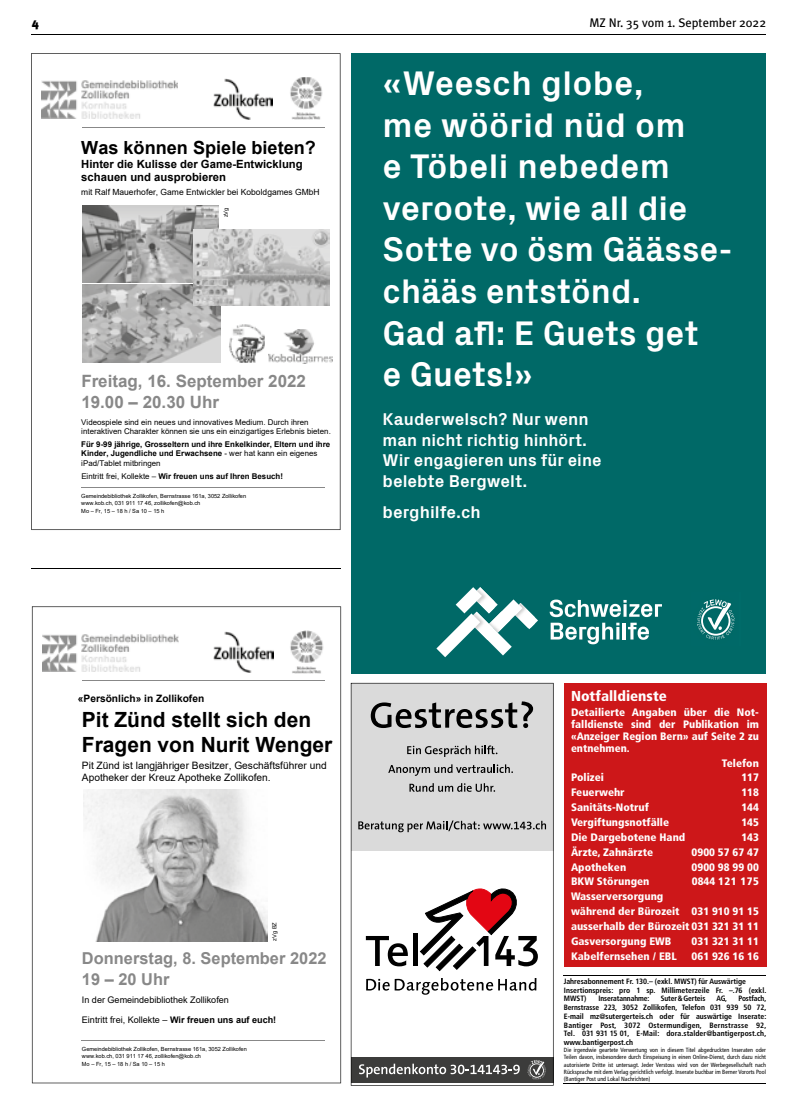
<style>
.page{position:relative;width:798px;height:1117px;background:#fff}
.page>*{position:absolute;margin:0;border:0;box-sizing:border-box;transform-origin:0 0}
.t1{font:700 34.62px/41.5px "Px Grotesk";color:#fff}
.t2{font:700 21px/24.1px "Arial";color:#000}
.t3{font:700 18.12px "Arial";color:#000}
.t4{font:700 17.25px/20.8px "Px Grotesk";color:#fff}
.t5{font:700 17px/21.1px "Arial";color:#888}
.t6{font:700 16.38px/20.4px "Arial";color:#888}
.t7{font:900 condensed 14.38px "Frutiger LT";color:#fff;scale:1.04 1}
.t8{font:12.5px "Meta Plus";color:#000}
.t9{font:900 12.5px "Meta Plus";color:#000}
.t10{font:700 11.25px/13px "Arial";color:#000}
.t11{font:900 condensed 10.75px/12px "Frutiger LT";color:#fff;text-align:justify;scale:1.04 1}
.t12{font:900 condensed 10.75px "Frutiger LT";letter-spacing:.04em;color:#fff;scale:1.04 1}
.t13{font:10.12px/11.8px "Arial";color:#000}
.t14{font:700 10.12px "Arial";color:#000}
.t15{font:9.12px "Arial";color:#000}
.t16{font:8.5px "Arial";color:#000}
.t17{font:700 7.88px/9.1px "Arial";color:#000}
.t18{font:7.88px/9.1px "Arial";color:#000}
.t19{font:700 condensed 7.62px/8.8px "Frutiger LT Com";color:#000}
.t20{font:condensed 6px/7.1px "Frutiger LT";color:#000;text-align:justify}
.t21{font:5.62px/7.6px "Arial";color:#000}
.s1{font-weight:400}
.s2{font-weight:700}
</style>
<div class="page">
<hr style="left:32px;top:34px;width:733px;height:1px;background:#000">
<svg style="left:31px;top:53px;width:309px;height:477px"></svg>
<svg style="left:32px;top:606px;width:309px;height:476px"></svg>
<div style="left:351px;top:53px;width:414px;height:340px;background:#006967"></div>
<hr style="left:31px;top:568px;width:309px;height:1px;background:#000">
<hr style="left:563px;top:975px;width:202px;height:1px;background:#000">
<hr style="left:563px;top:1082px;width:202px;height:1px;background:#000">
<div style="left:563px;top:683px;width:202px;height:283px;background:#cd1719"></div>
<div style="left:351px;top:393px;width:414px;height:281px;background:#006967"></div>
<svg style="left:697px;top:599px;width:37px;height:40px"></svg>
<svg style="left:549px;top:599px;width:112px;height:45px"></svg>
<svg style="left:436px;top:587px;width:102px;height:70px"></svg>
<svg style="left:350px;top:682px;width:203px;height:403px"></svg>
<p class="t9" style="left:32px;top:16px;width:9px">4</p>
<p class="t8" style="left:589px;top:16px;width:178px">MZ Nr. 35 vom 1. September 2022</p>
<h3 class="t3" style="left:81px;top:135px;width:236px">Was können Spiele bieten?</h3>
<p class="t10" style="left:81px;top:158px;width:223px">Hinter die Kulisse der Game-Entwicklung schauen und ausprobieren</p>
<p class="t16" style="left:81px;top:186px;width:240px">mit Ralf Mauerhofer, Game Entwickler bei Koboldgames GMbH</p>
<p class="t21" style="left:222px;top:217px;width:11px;rotate:-90deg">zVg</p>
<h3 class="t5" style="left:81px;top:370px;width:226px">Freitag, 16. September 2022<br>19.00 – 20.30 Uhr</h3>
<p class="t18" style="left:81px;top:417px;width:251px">Videospiele sind ein neues und innovatives Medium. Durch ihren interaktiven Charakter können sie uns ein einzigartiges Erlebnis bieten.</p>
<p class="t17" style="left:81px;top:440px;width:250px">Für 9-99 jährige, Grosseltern und ihre Enkelkinder, Eltern und ihre<br>Kinder, Jugendliche und Erwachsene <span class="s1">- wer hat kann ein eigenes iPad/Tablet mitbringen</span></p>
<p class="t17" style="left:81px;top:471px;width:203px"><span class="s1">Eintritt frei, Kollekte –</span> Wir freuen uns auf Ihren Besuch!</p>
<p class="t21" style="left:81px;top:491px;width:166px">Gemeindebibliothek Zollikofen, Bernstrasse 161a, 3052 Zollikofen www.kob.ch, 031 911 17 46, zollikofen@kob.ch<br>Mo – Fr, 15 – 18 h / Sa 10 – 15 h</p>
<h1 class="t1" style="left:382px;top:57px;width:351px">me wöörid nüd om<br>e Töbeli nebedem veroote, wie all die<br>Sotte vo ösm Gäässe&shy;chääs entstönd.<br>Gad afl: E Guets get<br>e Guets!»</h1>
<h1 class="t1" style="left:382px;top:61px;width:351px">«Weesch globe,<br>me wöörid nüd om<br>e Töbeli nebedem veroote, wie all die<br>Sotte vo ösm Gäässe&shy;chääs entstönd.<br>Gad afl: E Guets get<br>e Guets!»</h1>
<h3 class="t4" style="left:382px;top:407px;width:220px">Kauderwelsch? Nur wenn man nicht richtig hinhört.<br>Wir engagieren uns für eine belebte Bergwelt.</h3>
<h3 class="t4" style="left:382px;top:501px;width:100px">berghilfe.ch</h3>
<h3 class="t4" style="left:382px;top:453px;width:207px">Kauderwelsch? Nur wenn man nicht richtig hinhört.</h3>
<p class="t14" style="left:78px;top:691px;width:128px">«Persönlich» in Zollikofen</p>
<h2 class="t2" style="left:82px;top:708px;width:252px">Pit Zünd stellt sich den<br>Fragen von Nurit Wenger</h2>
<p class="t13" style="left:82px;top:759px;width:246px">Pit Zünd ist langjähriger Besitzer, Geschäftsführer und<br>Apotheker der Kreuz Apotheke Zollikofen.</p>
<p class="t21" style="left:270px;top:940px;width:20px;rotate:-90deg">zVg BZ</p>
<h3 class="t6" style="left:82px;top:948px;width:246px">Donnerstag, 8. September 2022<br>19 – 20 Uhr</h3>
<p class="t15" style="left:82px;top:992px;width:148px">In der Gemeindebibliothek Zollikofen</p>
<p class="t15" style="left:82px;top:1013px;width:196px">Eintritt frei, Kollekte – <span class="s2">Wir freuen uns auf euch!</span></p>
<p class="t21" style="left:82px;top:1044px;width:166px">Gemeindebibliothek Zollikofen, Bernstrasse 161a, 3052 Zollikofen www.kob.ch, 031 911 17 46, zollikofen@kob.ch<br>Mo – Fr, 15 – 18 h / Sa 10 – 15 h</p>
<h3 class="t7" style="left:570px;top:687px;width:94px">Notfalldienste</h3>
<p class="t11" style="left:570px;top:705px;width:182px">Detailierte Angaben über die Not&shy;falldienste sind der Publikation im «Anzeiger Region Bern» auf Seite 2 zu entnehmen.</p>
<p class="t11" style="left:721px;top:756px;width:37px">Telefon</p>
<p class="t11" style="left:570px;top:771px;width:33px">Polizei</p>
<p class="t11" style="left:741px;top:771px;width:18px">117</p>
<p class="t11" style="left:570px;top:786px;width:53px">Feuerwehr</p>
<p class="t11" style="left:741px;top:786px;width:18px">118</p>
<p class="t11" style="left:570px;top:801px;width:76px">Sanitäts-Notruf</p>
<p class="t11" style="left:741px;top:801px;width:18px">144</p>
<p class="t11" style="left:570px;top:816px;width:96px">Vergiftungsnotfälle</p>
<p class="t11" style="left:741px;top:816px;width:18px">145</p>
<p class="t11" style="left:570px;top:830px;width:111px">Die Dargebotene Hand</p>
<p class="t11" style="left:741px;top:830px;width:18px">143</p>
<p class="t11" style="left:570px;top:845px;width:80px">Ärzte, Zahnärzte</p>
<p class="t11" style="left:691px;top:845px;width:66px">0900 57 67 47</p>
<p class="t11" style="left:570px;top:860px;width:55px">Apotheken</p>
<p class="t11" style="left:691px;top:860px;width:66px">0900 98 99 00</p>
<p class="t11" style="left:570px;top:875px;width:77px">BKW Störungen</p>
<p class="t12" style="left:691px;top:874px;width:66px">0844 121 175</p>
<p class="t11" style="left:570px;top:888px;width:182px;line-height:14.9px;text-align:left">Wasserversorgung<br>während der Bürozeit 031 910 91 15 ausserhalb der Bürozeit 031 321 31 11<br>Gasversorgung EWB</p>
<p class="t11" style="left:691px;top:934px;width:66px">031 321 31 11</p>
<p class="t11" style="left:570px;top:949px;width:103px">Kabelfernsehen / EBL</p>
<p class="t11" style="left:691px;top:949px;width:66px">061 926 16 16</p>
<p class="t19" style="left:563px;top:976px;width:204px">Jahresabonnement Fr. 130.– (exkl. MWST) für Auswärtige<br>Insertionspreis: pro 1 sp. Millimeterzeile Fr. –.76 (exkl.<br>MWST)</p>
<p class="t19" style="left:563px;top:994px;width:204px;text-align:justify;text-indent:174px">Postfach, Bernstrasse 223, 3052 Zollikofen, Telefon 031 939 50 72, E-mail mz@sutergerteis.ch oder für auswärtige Inserate:<br>Bantiger Post, 3072 Ostermundigen, Bernstrasse 92, Tel. 031 931 15 01, E-Mail: dora.stalder@bantigerpost.ch, www.bantigerpost.ch</p>
<p class="t20" style="left:563px;top:1046px;width:203px">Die irgendwie geartete Verwertung von in diesem Titel abgedruckten Inseraten oder Teilen davon, insbesondere durch Einspeisung in einen Online-Dienst, durch dazu nicht autorisierte Dritte ist untersagt. Jeder Verstoss wird von der Werbegesellschaft nach Rücksprache mit dem Verlag gerichtlich verfolgt. Inserate buchbar im Berner Vororts Pool (Bantiger Post und Lokal Nachrichten)</p>
<p class="t19" style="left:598px;top:994px;width:53px">Inseratannahme:</p>
<p class="t19" style="left:660px;top:994px;width:46px">Suter &amp; Gerteis</p>
<p class="t19" style="left:716px;top:994px;width:12px">AG,</p>
</div>
